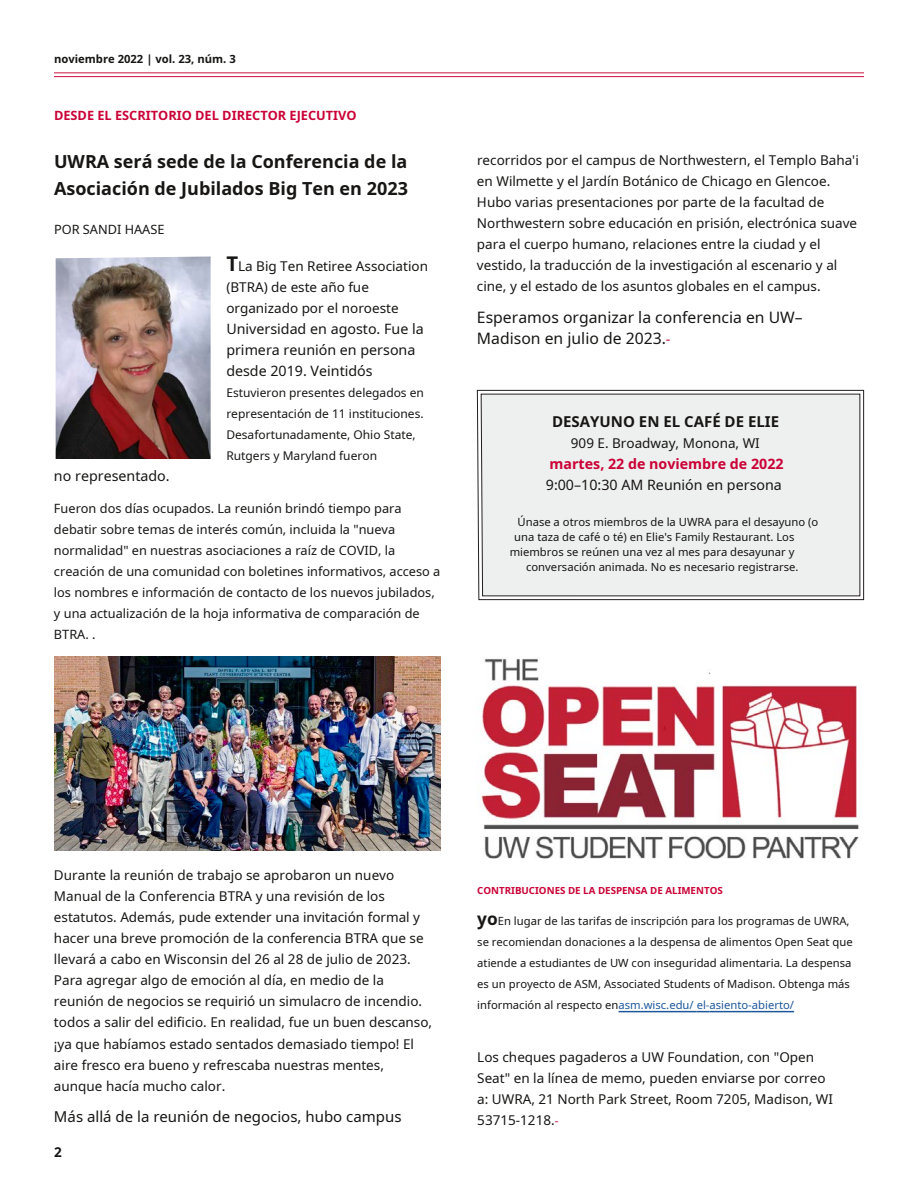
<style>
.page{position:relative;width:918px;height:1188px;background:#fff}
.page>*{position:absolute;margin:0;border:0;box-sizing:border-box;transform-origin:0 0}
.t1{font:700 18px/27px "Noto Sans";color:#171615}
.t2{font:15.75px/21px "Noto Sans";color:#171615}
.t3{font:15px "Noto Sans";color:#171615}
.t4{font:700 15px "Noto Sans";color:#171615}
.t5{font:14.25px/21px "Noto Sans";color:#171615}
.t6{font:700 14.25px "Noto Sans";color:#ca0036}
.t7{font:13.5px/21px "Noto Sans";color:#171615}
.t8{font:700 13.5px "Noto Sans";color:#171615}
.t9{font:12.75px/21px "Noto Sans";color:#171615}
.t10{font:700 12.75px "Noto Sans";color:#ca0036}
.t11{font:12px/21px "Noto Sans";color:#171615}
.t12{font:11.25px/21px "Noto Sans";color:#171615}
.t13{font:700 11.25px "Noto Sans";color:#171615}
.t14{font:700 9.75px "Noto Sans";color:#ca0036}
.s1{font-weight:700;font-size:20.25px}
.s2{font-size:14.25px;color:#ca0036}
.s3{font-weight:700;font-size:17.25px}
.s4{color:#1d589b}
.s5{font-size:12px;color:#ca0036}
</style>
<div class="page">
<hr style="left:54px;top:72px;width:810px;height:1px;background:#cd1141">
<hr style="left:54px;top:76px;width:810px;height:1px;background:#cd1141">
<img style="left:56px;top:257px;width:155px;height:202px">
<svg style="left:477px;top:390px;width:387px;height:210px"></svg>
<div style="left:480px;top:393px;width:381px;height:204px;background:#eeefef"></div>
<img style="left:54px;top:657px;width:387px;height:193px">
<img style="left:481px;top:658px;width:378px;height:201px">
<hr style="left:619px;top:1011px;width:78px;height:1px;background:#1d589b">
<svg style="left:697px;top:1011px;width:13px;height:1px"></svg>
<hr style="left:710px;top:1011px;width:42px;height:1px;background:#1d589b">
<hr style="left:752px;top:1011px;width:42px;height:1px;background:#1d589b">
<p class="t13" style="left:54px;top:51px;width:183px">noviembre 2022 | vol. 23, núm. 3</p>
<p class="t10" style="left:54px;top:106px;width:304px">DESDE EL ESCRITORIO DEL DIRECTOR EJECUTIVO</p>
<h1 class="t1" style="left:54px;top:147px;width:355px">UWRA será sede de la Conferencia de la<br>Asociación de Jubilados Big Ten en 2023</h1>
<p class="t7" style="left:477px;top:150px;width:383px">recorridos por el campus de Northwestern, el Templo Baha'i en Wilmette y el Jardín Botánico de Chicago en Glencoe.<br>Hubo varias presentaciones por parte de la facultad de Northwestern sobre educación en prisión, electrónica suave para el cuerpo humano, relaciones entre la ciudad y el vestido, la traducción de la investigación al escenario y al cine, y el estado de los asuntos globales en el campus.</p>
<p class="t9" style="left:54px;top:218px;width:112px">POR SANDI HAASE</p>
<p class="t7" style="left:226px;top:256px;width:203px"><span class="s1">T</span>La Big Ten Retiree Association (BTRA) de este año fue organizado por el noroeste</p>
<p class="t5" style="left:226px;top:318px;width:199px">Universidad en agosto. Fue la primera reunión en persona desde 2019. Veintidós</p>
<p class="t11" style="left:226px;top:382px;width:199px">Estuvieron presentes delegados en representación de 11 instituciones.<br>Desafortunadamente, Ohio State, Rutgers y Maryland fueron</p>
<p class="t2" style="left:477px;top:306px;width:327px">Esperamos organizar la conferencia en UW–<br>Madison en julio de 2023.<span class="s2">-</span></p>
<p class="t4" style="left:552px;top:411px;width:229px">DESAYUNO EN EL CAFÉ DE ELIE</p>
<p class="t7" style="left:571px;top:432px;width:190px">909 E. Broadway, Monona, WI</p>
<p class="t6" style="left:550px;top:453px;width:236px">martes, 22 de noviembre de 2022</p>
<p class="t5" style="left:54px;top:465px;width:117px">no representado.</p>
<p class="t5" style="left:546px;top:474px;width:238px">9:00–10:30 AM Reunión en persona</p>
<p class="t9" style="left:54px;top:497px;width:388px">Fueron dos días ocupados. La reunión brindó tiempo para debatir sobre temas de interés común, incluida la "nueva normalidad" en nuestras asociaciones a raíz de COVID, la creación de una comunidad con boletines informativos, acceso a los nombres e información de contacto de los nuevos jubilados, y una actualización de la hoja informativa de comparación de BTRA. .</p>
<p class="t12" style="left:518px;top:511px;width:302px">Únase a otros miembros de la UWRA para el desayuno (o</p>
<p class="t12" style="left:514px;top:526px;width:282px">una taza de café o té) en Elie's Family Restaurant. Los</p>
<p class="t12" style="left:510px;top:541px;width:286px">miembros se reúnen una vez al mes para desayunar y</p>
<p class="t12" style="left:526px;top:556px;width:274px">conversación animada. No es necesario registrarse.</p>
<p class="t7" style="left:54px;top:865px;width:380px">Durante la reunión de trabajo se aprobaron un nuevo Manual de la Conferencia BTRA y una revisión de los estatutos. Además, pude extender una invitación formal y hacer una breve promoción de la conferencia BTRA que se llevará a cabo en Wisconsin del 26 al 28 de julio de 2023.<br>Para agregar algo de emoción al día, en medio de la reunión de negocios se requirió un simulacro de incendio. todos a salir del edificio. En realidad, fue un buen descanso, ¡ya que habíamos estado sentados demasiado tiempo! El aire fresco era bueno y refrescaba nuestras mentes, aunque hacía mucho calor.</p>
<p class="t14" style="left:477px;top:883px;width:247px">CONTRIBUCIONES DE LA DESPENSA DE ALIMENTOS</p>
<p class="t12" style="left:477px;top:910px;width:377px"><span class="s3">yo</span>En lugar de las tarifas de inscripción para los programas de UWRA, se recomiendan donaciones a la despensa de alimentos Open Seat que atiende a estudiantes de UW con inseguridad alimentaria. La despensa es un proyecto de ASM, Associated Students of Madison. Obtenga más información al respecto en<span class="s4">asm.wisc.edu/ el-asiento-abierto/</span></p>
<p class="t7" style="left:477px;top:1046px;width:357px">Los cheques pagaderos a UW Foundation, con "Open<br>Seat" en la línea de memo, pueden enviarse por correo a: UWRA, 21 North Park Street, Room 7205, Madison, WI</p>
<p class="t3" style="left:54px;top:1106px;width:349px">Más allá de la reunión de negocios, hubo campus</p>
<p class="t7" style="left:477px;top:1109px;width:83px">53715-1218.<span class="s5">-</span></p>
<p class="t8" style="left:54px;top:1142px;width:9px">2</p>
</div>
